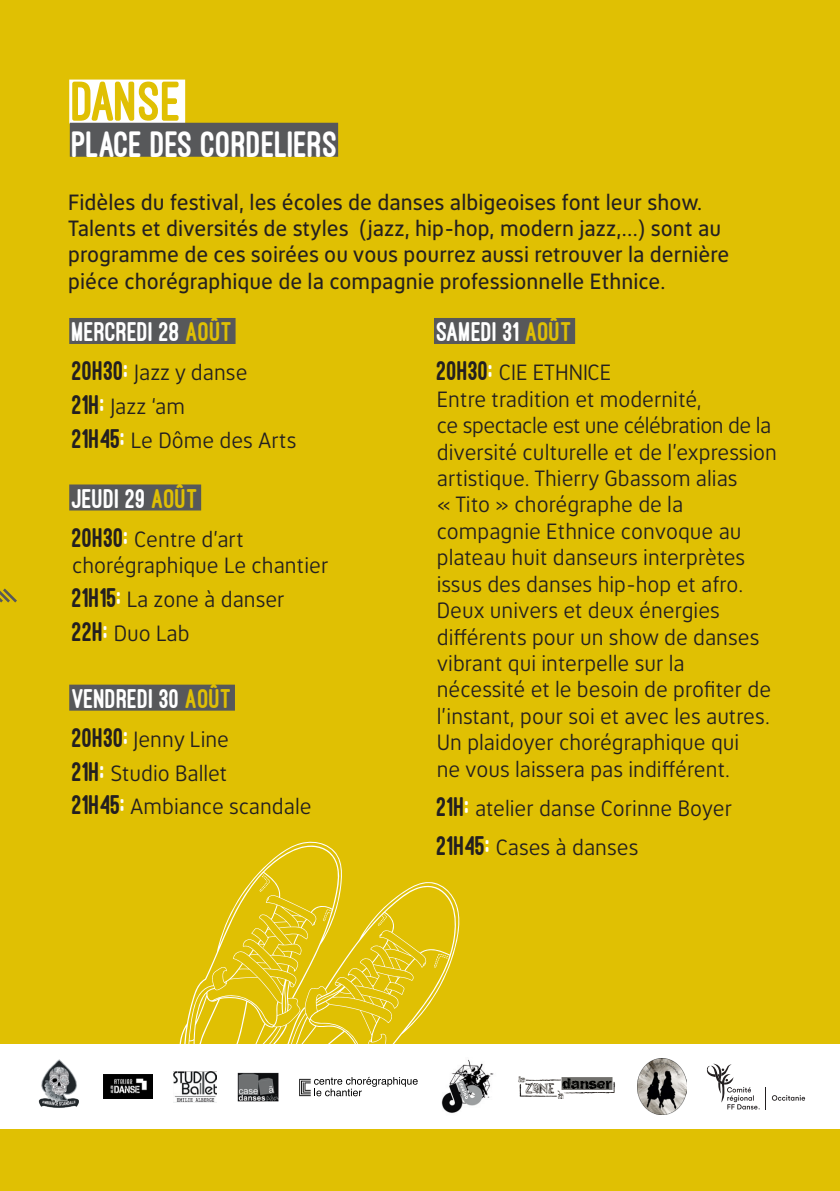
<style>
.page{position:relative;width:840px;height:1191px;background:#fff}
.page>*{position:absolute;margin:0;border:0;box-sizing:border-box;transform-origin:0 0}
.t1{font:800 58px "Ostrich Sans";letter-spacing:-.02em;color:#e0c003}
.t2{font:800 38px "Ostrich Sans";color:#fff}
.t3{font:800 28px "Ostrich Sans";color:#fff}
.t4{font:22px/26.4px "Saldax L";color:#231f20}
.t5{font:500 22px/26.4px "Saldax L";color:#231f20}
.s1{color:#e0c003}
.s2{font-family:"Ostrich Sans";font-weight:800;font-size:28px}
.s3{font-family:"Ostrich Sans";font-weight:800;font-size:28px;color:#fff}
</style>
<div class="page">
<div style="left:0;top:0;width:839px;height:1191px;background:#e0c003"></div>
<svg style="left:179px;top:841px;width:163px;height:203px"></svg>
<svg style="left:259px;top:874px;width:11px;height:18px"></svg>
<svg style="left:273px;top:882px;width:186px;height:162px"></svg>
<svg style="left:377px;top:914px;width:9px;height:12px"></svg>
<svg style="left:433px;top:953px;width:15px;height:14px"></svg>
<div style="left:69px;top:318px;width:166px;height:26px;background:#57585a"></div>
<div style="left:69px;top:484px;width:132px;height:26px;background:#57585a"></div>
<div style="left:69px;top:684px;width:166px;height:26px;background:#57585a"></div>
<div style="left:434px;top:318px;width:141px;height:26px;background:#57585a"></div>
<div style="left:69px;top:80px;width:116px;height:44px;background:#fff"></div>
<div style="left:70px;top:123px;width:268px;height:34px;background:#57585a"></div>
<svg style="left:0;top:588px;width:17px;height:15px"></svg>
<div style="left:0;top:1044px;width:839px;height:85px;background:#fff"></div>
<svg style="left:299px;top:1077px;width:118px;height:19px"></svg>
<img style="left:518px;top:1076px;width:97px;height:23px">
<img style="left:441px;top:1059px;width:53px;height:54px">
<img style="left:173px;top:1071px;width:44px;height:31px">
<img style="left:103px;top:1074px;width:49px;height:24px">
<img style="left:237px;top:1072px;width:41px;height:29px">
<img style="left:637px;top:1058px;width:48px;height:56px">
<img style="left:38px;top:1059px;width:41px;height:49px">
<svg style="left:706px;top:1063px;width:54px;height:46px"></svg>
<svg style="left:771px;top:1095px;width:33px;height:5px"></svg>
<p class="t1" style="left:72px;top:71px;width:112px">DANSE</p>
<p class="t2" style="left:72px;top:124px;width:267px">PLACE DES CORDELIERS</p>
<p class="t5" style="left:68px;top:188px;width:662px">Fidèles du festival, les écoles de danses albigeoises font leur show.<br>Talents et diversités de styles (jazz, hip-hop, modern jazz,…) sont au programme de ces soirées ou vous pourrez aussi retrouver la dernière piéce chorégraphique de la compagnie professionnelle Ethnice.</p>
<p class="t3" style="left:72px;top:317px;width:162px">MERCREDI 28 <span class="s1">AOÛT</span></p>
<p class="t4" style="left:72px;top:359px;width:177px"><span class="s2">20H30</span><span class="s3">;</span> Jazz y danse</p>
<p class="t4" style="left:72px;top:392px;width:114px"><span class="s2">21H</span><span class="s3">;</span> Jazz ‘am</p>
<p class="t4" style="left:72px;top:426px;width:226px"><span class="s2">21H45</span><span class="s3">;</span> Le Dôme des Arts</p>
<p class="t3" style="left:72px;top:483px;width:128px">JEUDI 29 <span class="s1">AOÛT</span></p>
<p class="t4" style="left:72px;top:525px;width:258px"><span class="s2">20H30</span><span class="s3">;</span> Centre d’art chorégraphique Le chantier</p>
<p class="t4" style="left:72px;top:585px;width:214px"><span class="s2">21H15</span><span class="s3">;</span> La zone à danser</p>
<p class="t4" style="left:72px;top:619px;width:119px"><span class="s2">22H</span><span class="s3">;</span> Duo Lab</p>
<p class="t3" style="left:72px;top:683px;width:161px">VENDREDI 30 <span class="s1">AOÛT</span></p>
<p class="t4" style="left:72px;top:725px;width:158px"><span class="s2">20H30</span><span class="s3">;</span> Jenny Line</p>
<p class="t4" style="left:72px;top:759px;width:157px"><span class="s2">21H</span><span class="s3">;</span> Studio Ballet</p>
<p class="t4" style="left:72px;top:793px;width:241px"><span class="s2">21H45</span><span class="s3">;</span> Ambiance scandale</p>
<p class="t3" style="left:436px;top:317px;width:137px">SAMEDI 31 <span class="s1">AOÛT</span></p>
<p class="t4" style="left:436px;top:359px;width:176px"><span class="s2">20H30</span><span class="s3">;</span> CIE ETHNICE</p>
<p class="t4" style="left:436px;top:385px;width:341px">Entre tradition et modernité,<br>ce spectacle est une célébration de la diversité culturelle et de l’expression artistique. Thierry Gbassom alias<br>« Tito » chorégraphe de la compagnie Ethnice convoque au plateau huit danseurs interprètes issus des danses hip-hop et afro.<br>Deux univers et deux énergies différents pour un show de danses vibrant qui interpelle sur la nécessité et le besoin de profiter de l’instant, pour soi et avec les autres.<br>Un plaidoyer chorégraphique qui<br>ne vous laissera pas indifférent.</p>
<p class="t4" style="left:436px;top:794px;width:296px"><span class="s2">21H</span><span class="s3">;</span> atelier danse Corinne Boyer</p>
<p class="t4" style="left:436px;top:833px;width:203px"><span class="s2">21H45</span><span class="s3">;</span> Cases à danses</p>
</div>
